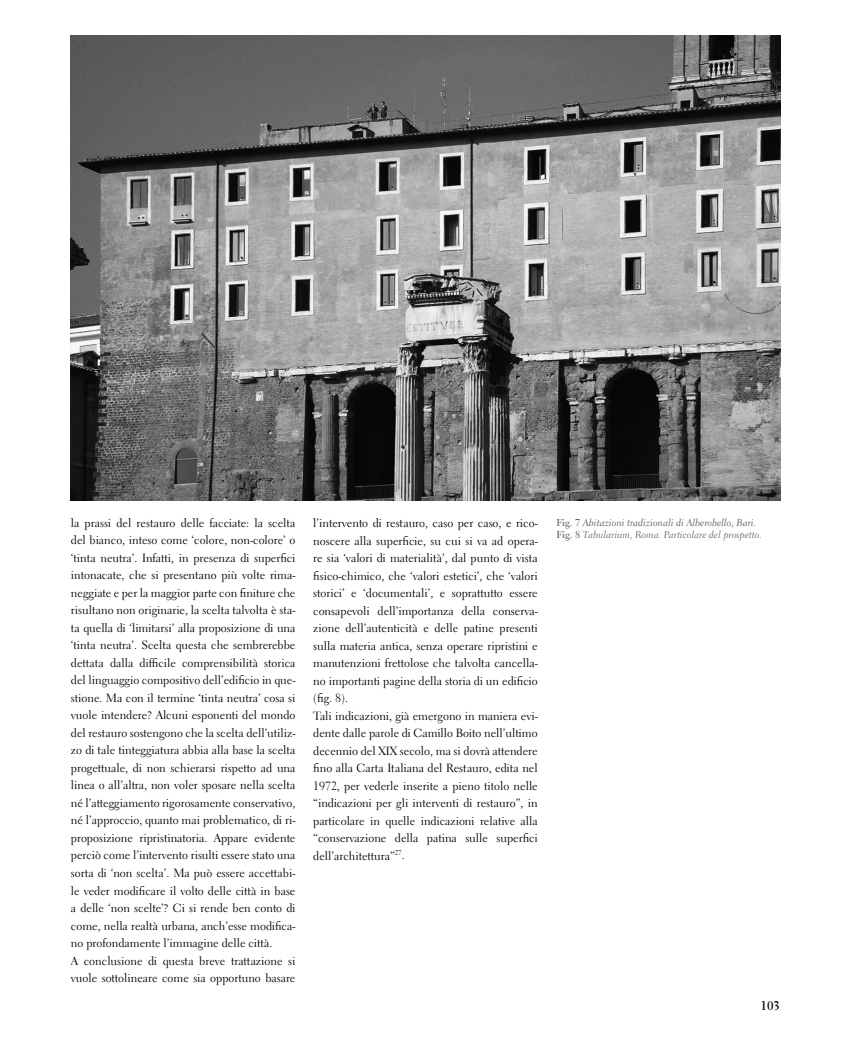
<style>
.page{position:relative;width:851px;height:1063px;background:#fff}
.page>*{position:absolute;margin:0;border:0;box-sizing:border-box;transform-origin:0 0}
.t1{font:700 12.5px "Electra LT Std";color:#000}
.t2{font:11.88px/17.5px "Electra LT Std";color:#000}
.t3{font:10px/12px "Electra LT Std Cursive";color:#5f5f5f}
.s1{font-family:"Electra LT Std";font-weight:700;color:#706f6f}
.s2{font-family:"Electra LT Std";font-weight:700}
.s3{color:#706f6f}
</style>
<div class="page">
<img style="left:71px;top:35px;width:709px;height:466px">
<p class="t2" style="left:71px;top:514px;width:226px">la prassi del restauro delle facciate: la scelta del bianco, inteso come ‘colore, non-colore’ o ‘tinta neutra’. Infatti, in presenza di superfici intonacate, che si presentano più volte rima&shy;neggiate e per la maggior parte con finiture che risultano non originarie, la scelta talvolta è sta&shy;ta quella di ‘limitarsi’ alla proposizione di una ‘tinta neutra’. Scelta questa che sembrerebbe dettata dalla difficile comprensibilità storica del linguaggio compositivo dell’edificio in que&shy;stione. Ma con il termine ‘tinta neutra’ cosa si vuole intendere? Alcuni esponenti del mondo del restauro sostengono che la scelta dell’utiliz&shy;zo di tale tinteggiatura abbia alla base la scelta progettuale, di non schierarsi rispetto ad una linea o all’altra, non voler sposare nella scelta né l’atteggiamento rigorosamente conservativo, né l’approccio, quanto mai problematico, di ri&shy;proposizione ripristinatoria. Appare evidente perciò come l’intervento risulti essere stato una sorta di ‘non scelta’. Ma può essere accettabi&shy;le veder modificare il volto delle città in base a delle ‘non scelte’? Ci si rende ben conto di come, nella realtà urbana, anch’esse modifica&shy;no profondamente l’immagine delle città.<br>A conclusione di questa breve trattazione si vuole sottolineare come sia opportuno basare</p>
<p class="t2" style="left:313px;top:514px;width:226px">l’intervento di restauro, caso per caso, e rico&shy;noscere alla superficie, su cui si va ad opera&shy;re sia ‘valori di materialità’, dal punto di vista fisico-chimico, che ‘valori estetici’, che ‘valori storici’ e ‘documentali’, e soprattutto essere consapevoli dell’importanza della conserva&shy;zione dell’autenticità e delle patine presenti sulla materia antica, senza operare ripristini e manutenzioni frettolose che talvolta cancella&shy;no importanti pagine della storia di un edificio (fig. 8).<br>Tali indicazioni, già emergono in maniera evi&shy;dente dalle parole di Camillo Boito nell’ultimo decennio del XIX secolo, ma si dovrà attendere fino alla Carta Italiana del Restauro, edita nel 1972, per vederle inserite a pieno titolo nelle “indicazioni per gli interventi di restauro”, in particolare in quelle indicazioni relative alla “conservazione della patina sulle superfici dell’architettura”<sup>27</sup>.</p>
<p class="t3" style="left:556px;top:516px;width:207px"><span class="s1">Fig.</span> <span class="s2">7</span> Abitazioni tradizionali di Alberobello, Bari.<br><span class="s1">Fig. 8</span> <span class="s3">Tabularium, Roma. Particolare del prospetto.</span></p>
<p class="t1" style="left:760px;top:998px;width:21px">103</p>
</div>
